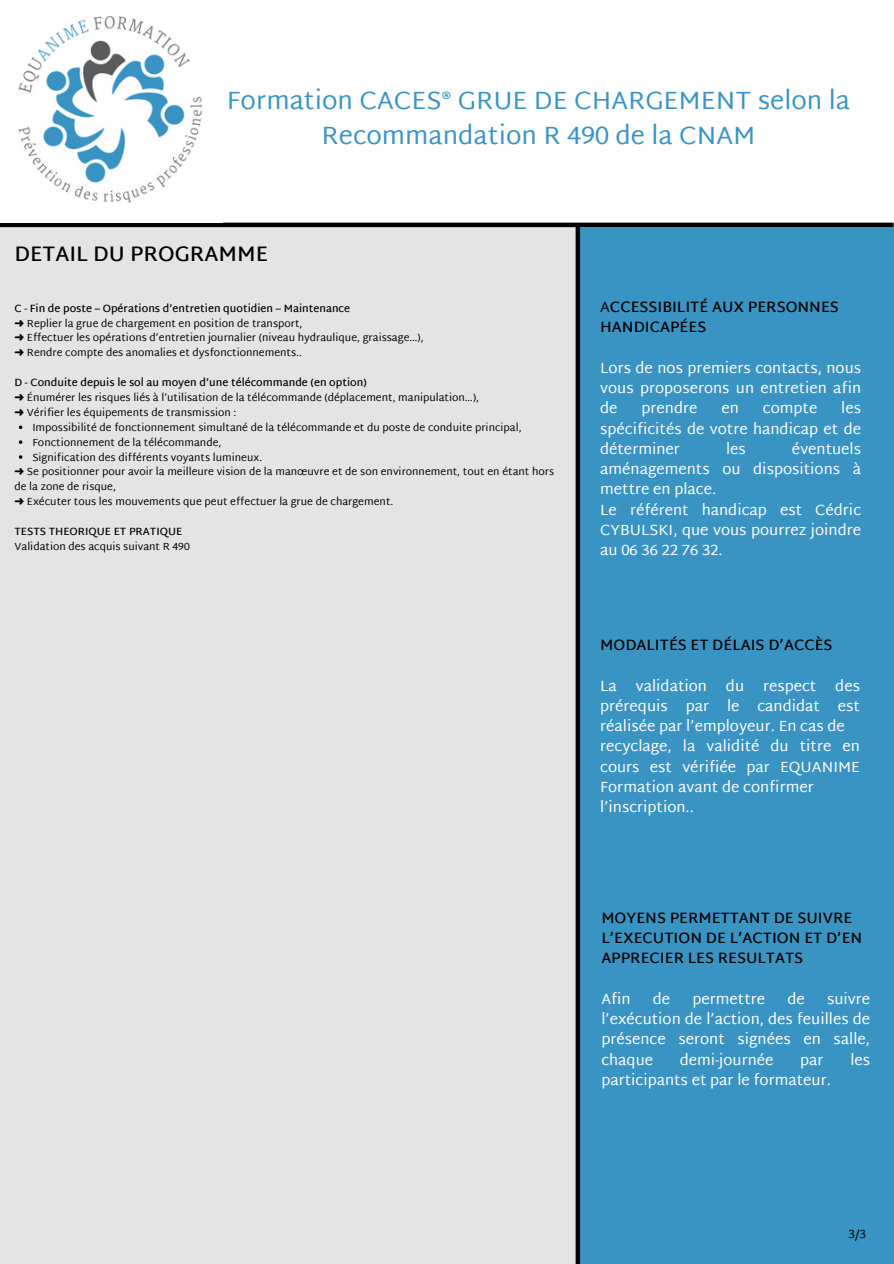
<style>
.page{position:relative;width:894px;height:1264px;background:#fff}
.page>*{position:absolute;margin:0;border:0;box-sizing:border-box;transform-origin:0 0}
.t1{font:25.5px/34.8px "Martel Sans";color:#3a94c3;text-align:center}
.t2{font:600 21px "Martel Sans";color:#000}
.t3{font:15px/20.2px "Martel Sans";color:#fff;text-align:justify}
.t4{font:600 15px/20.2px "Martel Sans";color:#000}
.t5{font:12px "Martel Sans";color:#000}
.t6{font:10.5px/14.9px "Martel Sans";color:#000}
.t7{font:600 10.5px "Martel Sans";color:#000}
.s1{font-family:"Free Serif"}
.s2{font-weight:400}
</style>
<div class="page">
<div style="left:0;top:227px;width:608px;height:1036px;background:#e4e4e4"></div>
<hr style="left:0;top:223px;width:893px;height:4px;background:#000">
<img style="left:18px;top:16px;width:184px;height:187px">
<div style="left:577px;top:227px;width:315px;height:1036px;background:#3a94c3"></div>
<div style="left:575px;top:225px;width:5px;height:1038px;background:#000"></div>
<svg style="left:19px;top:425px;width:3px;height:4px"></svg>
<svg style="left:19px;top:440px;width:3px;height:4px"></svg>
<svg style="left:19px;top:455px;width:3px;height:4px"></svg>
<h1 class="t1" style="left:227px;top:83px;width:624px">Formation CACES® GRUE DE CHARGEMENT selon la<br>Recommandation R 490 de la CNAM</h1>
<p class="t2" style="left:14px;top:241px;width:255px">DETAIL DU PROGRAMME</p>
<p class="t7" style="left:14px;top:302px;width:337px">C - Fin de poste – Opérations d’entretien quotidien – Maintenance</p>
<p class="t6" style="left:14px;top:315px;width:289px"><span class="s1">➜</span> Replier la grue de chargement en position de transport,</p>
<p class="t6" style="left:14px;top:330px;width:410px"><span class="s1">➜</span> Effectuer les opérations d’entretien journalier (niveau hydraulique, graissage…),</p>
<p class="t6" style="left:14px;top:345px;width:289px"><span class="s1">➜</span> Rendre compte des anomalies et dysfonctionnements..</p>
<p class="t7" style="left:14px;top:376px;width:353px">D - Conduite depuis le sol au moyen d’une télécommande (en option)</p>
<p class="t6" style="left:14px;top:390px;width:466px"><span class="s1">➜</span> Énumérer les risques liés à l’utilisation de la télécommande (déplacement, manipulation…),</p>
<p class="t6" style="left:14px;top:405px;width:223px"><span class="s1">➜</span> Vérifier les équipements de transmission :</p>
<h4 class="t6" style="left:32px;top:420px;width:490px">Impossibilité de fonctionnement simultané de la télécommande et du poste de conduite principal,</h4>
<h5 class="t6" style="left:32px;top:434px;width:190px">Fonctionnement de la télécommande,</h5>
<h3 class="t6" style="left:32px;top:449px;width:231px">Signification des différents voyants lumineux.</h3>
<h5 class="t6" style="left:14px;top:464px;width:541px"><span class="s1">➜</span> Se positionner pour avoir la meilleure vision de la manœuvre et de son environnement, tout en étant hors de la zone de risque,</h5>
<h3 class="t6" style="left:14px;top:494px;width:380px"><span class="s1">➜</span> Exécuter tous les mouvements que peut effectuer la grue de chargement.</h3>
<h5 class="t7" style="left:14px;top:525px;width:169px">TESTS THEORIQUE ET PRATIQUE</h5>
<h6 class="t6" style="left:14px;top:539px;width:177px">Validation des acquis suivant R 490</h6>
<p class="t4" style="left:600px;top:296px;width:240px"><span class="s2">A</span>CCESSIBILITÉ AUX PERSONNES<br>HANDICAPÉES</p>
<p class="t3" style="left:600px;top:357px;width:262px">Lors de nos premiers contacts, nous vous proposerons un entretien afin de</p>
<p class="t3" style="left:600px;top:398px;width:262px;text-indent:241px">les spécificités de votre handicap et de déterminer</p>
<p class="t3" style="left:641px;top:398px;width:57px">prendre</p>
<p class="t3" style="left:721px;top:398px;width:19px">en</p>
<p class="t3" style="left:762px;top:398px;width:56px">compte</p>
<p class="t3" style="left:600px;top:438px;width:262px;text-align:left;text-indent:192px">éventuels aménagements ou dispositions à mettre en place.<br>Le référent handicap est Cédric<br>CYBULSKI, que vous pourrez joindre au 06 36 22 76 32.</p>
<p class="t3" style="left:725px;top:438px;width:21px">les</p>
<p class="t4" style="left:600px;top:634px;width:234px">MODALITÉS ET DÉLAIS D’ACCÈS</p>
<p class="t3" style="left:600px;top:675px;width:18px">La</p>
<p class="t3" style="left:635px;top:675px;width:73px">validation</p>
<p class="t3" style="left:725px;top:675px;width:20px">du</p>
<p class="t3" style="left:762px;top:675px;width:55px">respect</p>
<p class="t3" style="left:600px;top:675px;width:261px;text-align:left;text-indent:235px">des prérequis par le candidat est réalisée par l’employeur. En cas de recyclage, la validité du titre en cours est vérifiée par EQUANIME<br>Formation avant de confirmer l’inscription..</p>
<p class="t4" style="left:601px;top:907px;width:262px">MOYENS PERMETTANT DE SUIVRE<br>L’EXECUTION DE L’ACTION ET D’EN<br>APPRECIER LES RESULTATS</p>
<p class="t3" style="left:601px;top:988px;width:31px">Afin</p>
<p class="t3" style="left:652px;top:988px;width:19px">de</p>
<p class="t3" style="left:692px;top:988px;width:74px">permettre</p>
<p class="t3" style="left:787px;top:988px;width:19px">de</p>
<p class="t3" style="left:601px;top:988px;width:270px;text-indent:226px">suivre l’exécution de l’action, des feuilles de présence seront signées en salle, chaque</p>
<p class="t3" style="left:679px;top:1049px;width:95px">demi-journée</p>
<p class="t3" style="left:800px;top:1049px;width:25px">par</p>
<p class="t3" style="left:850px;top:1049px;width:21px">les</p>
<p class="t3" style="left:601px;top:1069px;width:231px">participants et par le formateur.</p>
<h2 class="t5" style="left:848px;top:1226px;width:19px">3/3</h2>
</div>
